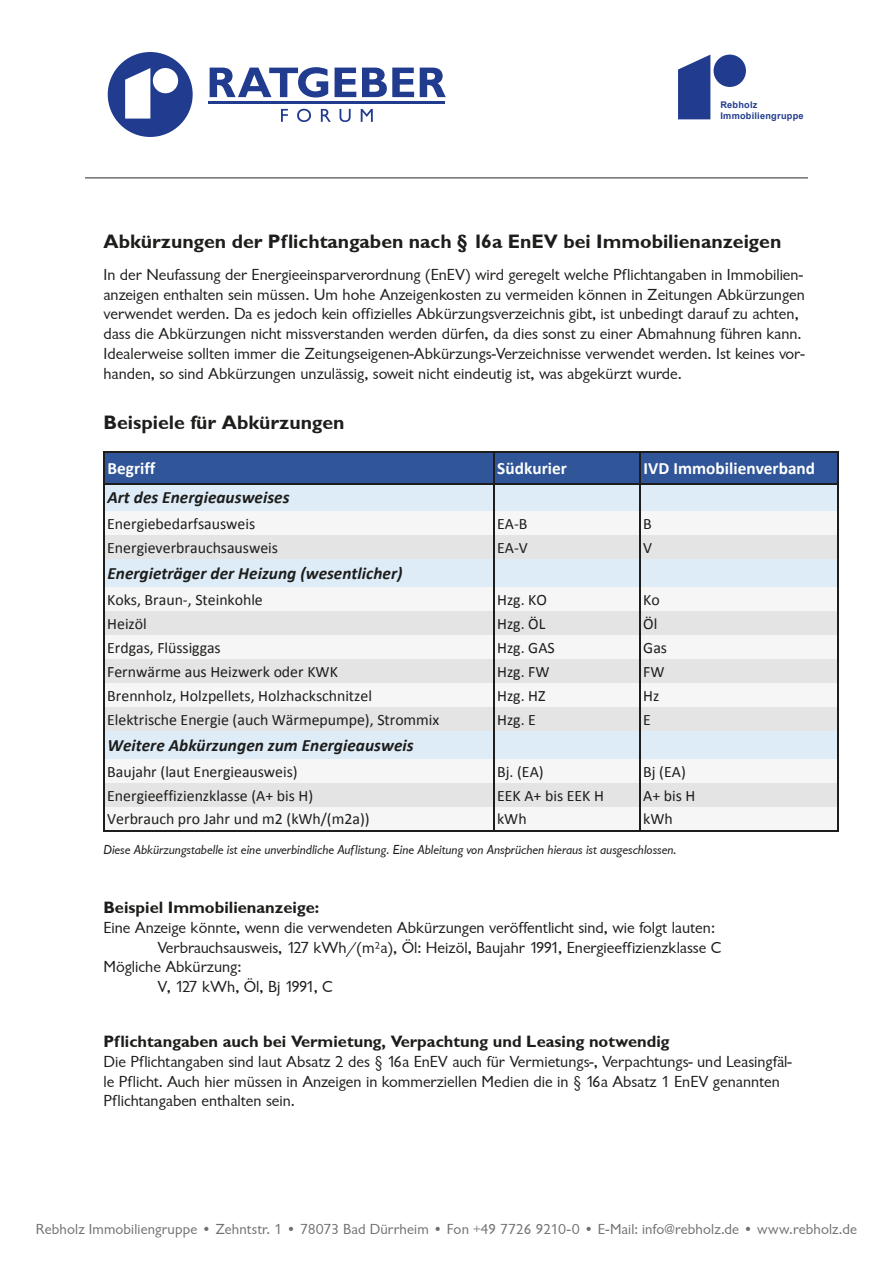
<style>
.page{position:relative;width:893px;height:1263px;background:#fff}
.page>*{position:absolute;margin:0;border:0;box-sizing:border-box;transform-origin:0 0}
.t1{font:19.5px "Garrison Sans BOLD";color:#1d1d1b}
.t2{font:italic 700 17.25px "Calibri";color:#1d1d1b}
.t3{font:700 17.25px "Calibri";letter-spacing:.005em;color:#fff}
.t4{font:16.5px/19.8px "Garrison Sans";color:#1d1d1b}
.t5{font:16.5px "Garrison Sans BOLD";color:#1d1d1b}
.t6{font:16.5px "Garrison Sans";letter-spacing:-.065em;color:#1d1d1b}
.t7{font:15.9px "Calibri";color:#1d1d1b}
.t8{font:15px "Garrison Sans";letter-spacing:.01em;color:#70706f}
.t9{font:13.5px "Garrison Sans ITALIC";color:#1d1d1b}
.t10{font:700 9.15px/11.1px "Arial";letter-spacing:.025em;color:#213b8f}
</style>
<div class="page">
<div style="left:714px;top:55px;width:32px;height:32px;background:#213b8f;border-radius:50%"></div>
<svg style="left:678px;top:55px;width:32px;height:64px;background:#3a519b"></svg>
<div style="left:108px;top:52px;width:85px;height:85px;background:#213b8f;border-radius:50%"></div>
<div style="left:153px;top:68px;width:25px;height:25px;background:#fff;border-radius:50%"></div>
<svg style="left:125px;top:68px;width:25px;height:51px"></svg>
<svg style="left:281px;top:109px;width:7px;height:13px"></svg>
<svg style="left:297px;top:109px;width:14px;height:13px"></svg>
<svg style="left:321px;top:109px;width:10px;height:13px"></svg>
<svg style="left:340px;top:109px;width:11px;height:13px"></svg>
<svg style="left:361px;top:109px;width:12px;height:13px"></svg>
<hr style="left:208px;top:101px;width:236px;height:2px;background:#213b8f">
<svg style="left:210px;top:67px;width:118px;height:30px"></svg>
<svg style="left:335px;top:68px;width:21px;height:29px"></svg>
<svg style="left:362px;top:68px;width:52px;height:29px"></svg>
<svg style="left:420px;top:68px;width:26px;height:29px"></svg>
<div style="left:105px;top:453px;width:733px;height:31px;background:#305598"></div>
<div style="left:105px;top:483px;width:733px;height:29px;background:#deecf8"></div>
<div style="left:105px;top:512px;width:733px;height:24px;background:#f6f6f6"></div>
<div style="left:105px;top:535px;width:733px;height:25px;background:#e4e4e4"></div>
<div style="left:105px;top:559px;width:733px;height:29px;background:#deecf8"></div>
<div style="left:105px;top:587px;width:733px;height:25px;background:#f6f6f6"></div>
<div style="left:105px;top:611px;width:733px;height:25px;background:#e4e4e4"></div>
<div style="left:105px;top:635px;width:733px;height:24px;background:#f6f6f6"></div>
<div style="left:105px;top:659px;width:733px;height:24px;background:#e4e4e4"></div>
<div style="left:105px;top:683px;width:733px;height:24px;background:#f6f6f6"></div>
<div style="left:105px;top:707px;width:733px;height:24px;background:#e4e4e4"></div>
<div style="left:105px;top:731px;width:733px;height:28px;background:#deecf8"></div>
<div style="left:105px;top:759px;width:733px;height:24px;background:#f6f6f6"></div>
<div style="left:105px;top:783px;width:733px;height:24px;background:#e4e4e4"></div>
<div style="left:105px;top:807px;width:733px;height:24px;background:#f6f6f6"></div>
<hr style="left:104px;top:451px;width:1px;height:381px;background:#1d1d1b">
<hr style="left:493px;top:453px;width:2px;height:379px;background:#1d1d1b">
<hr style="left:640px;top:453px;width:1px;height:379px;background:#1d1d1b">
<hr style="left:837px;top:453px;width:1px;height:379px;background:#1d1d1b">
<hr style="left:105px;top:451px;width:733px;height:2px;background:#1d1d1b">
<hr style="left:105px;top:483px;width:733px;height:1px;background:#1d1d1b">
<hr style="left:105px;top:830px;width:733px;height:2px;background:#1d1d1b">
<hr style="left:85px;top:177px;width:723px;height:2px;background:#70706f">
<p class="t10" style="left:720px;top:99px;width:85px">Rebholz<br>Immobiliengruppe</p>
<p class="t1" style="left:103px;top:231px;width:679px">Abkürzungen der Pflichtangaben nach § 16a EnEV bei Immobilienanzeigen</p>
<p class="t4" style="left:103px;top:265px;width:703px">In der Neufassung der Energieeinsparverordnung (EnEV) wird geregelt welche Pflichtangaben in Immobilien&shy;anzeigen enthalten sein müssen. Um hohe Anzeigenkosten zu vermeiden können in Zeitungen Abkürzungen verwendet werden. Da es jedoch kein offizielles Abkürzungsverzeichnis gibt, ist unbedingt darauf zu achten, dass die Abkürzungen nicht missverstanden werden dürfen, da dies sonst zu einer Abmahnung führen kann.<br>Idealerweise sollten immer die Zeitungseigenen-Abkürzungs-Verzeichnisse verwendet werden. Ist keines vor&shy;handen, so sind Abkürzungen unzulässig, soweit nicht eindeutig ist, was abgekürzt wurde.</p>
<p class="t1" style="left:103px;top:411px;width:243px">Beispiele für Abkürzungen</p>
<p class="t3" style="left:107px;top:457px;width:49px">Begriff</p>
<p class="t3" style="left:497px;top:457px;width:71px">Südkurier</p>
<p class="t3" style="left:643px;top:457px;width:173px">IVD Immobilienverband</p>
<p class="t2" style="left:107px;top:487px;width:184px">Art des Energieausweises</p>
<p class="t7" style="left:107px;top:513px;width:150px">Energiebedarfsausweis</p>
<p class="t7" style="left:497px;top:513px;width:32px">EA-B</p>
<p class="t7" style="left:643px;top:513px;width:10px">B</p>
<p class="t7" style="left:107px;top:537px;width:172px">Energieverbrauchsausweis</p>
<p class="t7" style="left:497px;top:537px;width:32px">EA-V</p>
<p class="t7" style="left:643px;top:537px;width:10px">V</p>
<p class="t2" style="left:107px;top:563px;width:297px">Energieträger der Heizung (wesentlicher)</p>
<p class="t7" style="left:107px;top:589px;width:157px">Koks, Braun-, Steinkohle</p>
<p class="t7" style="left:497px;top:589px;width:51px">Hzg. KO</p>
<p class="t7" style="left:643px;top:589px;width:18px">Ko</p>
<p class="t7" style="left:107px;top:613px;width:41px">Heizöl</p>
<p class="t7" style="left:497px;top:613px;width:50px">Hzg. ÖL</p>
<p class="t7" style="left:643px;top:613px;width:16px">Öl</p>
<p class="t7" style="left:107px;top:637px;width:115px">Erdgas, Flüssiggas</p>
<p class="t7" style="left:497px;top:637px;width:59px">Hzg. GAS</p>
<p class="t7" style="left:643px;top:637px;width:25px">Gas</p>
<p class="t7" style="left:107px;top:661px;width:232px">Fernwärme aus Heizwerk oder KWK</p>
<p class="t7" style="left:497px;top:661px;width:54px">Hzg. FW</p>
<p class="t7" style="left:643px;top:661px;width:23px">FW</p>
<p class="t7" style="left:107px;top:685px;width:266px">Brennholz, Holzpellets, Holzhackschnitzel</p>
<p class="t7" style="left:497px;top:685px;width:50px">Hzg. HZ</p>
<p class="t7" style="left:643px;top:685px;width:18px">Hz</p>
<p class="t7" style="left:107px;top:709px;width:334px">Elektrische Energie (auch Wärmepumpe), Strommix</p>
<p class="t7" style="left:497px;top:709px;width:40px">Hzg. E</p>
<p class="t7" style="left:643px;top:709px;width:9px">E</p>
<p class="t2" style="left:107px;top:734px;width:308px">Weitere Abkürzungen zum Energieausweis</p>
<p class="t7" style="left:107px;top:761px;width:192px">Baujahr (laut Energieausweis)</p>
<p class="t7" style="left:497px;top:761px;width:48px">Bj. (EA)</p>
<p class="t7" style="left:643px;top:761px;width:44px">Bj (EA)</p>
<p class="t7" style="left:107px;top:785px;width:208px">Energieeffizienzklasse (A+ bis H)</p>
<p class="t7" style="left:497px;top:785px;width:108px">EEK A+ bis EEK H</p>
<p class="t7" style="left:643px;top:785px;width:54px">A+ bis H</p>
<p class="t7" style="left:107px;top:809px;width:264px">Verbrauch pro Jahr und m2 (kWh/(m2a))</p>
<p class="t7" style="left:497px;top:809px;width:31px">kWh</p>
<p class="t7" style="left:643px;top:809px;width:31px">kWh</p>
<p class="t9" style="left:103px;top:842px;width:575px">Diese Abkürzungstabelle ist eine unverbindliche Auflistung. Eine Ableitung von Ansprüchen hieraus ist ausgeschlossen.</p>
<p class="t5" style="left:103px;top:898px;width:217px">Beispiel Immobilienanzeige:</p>
<p class="t4" style="left:103px;top:918px;width:613px">Eine Anzeige könnte, wenn die verwendeten Abkürzungen veröffentlicht sind, wie folgt lauten:</p>
<p class="t4" style="left:157px;top:937px;width:565px">Verbrauchsausweis, 127 kWh/(m²a), Öl: Heizöl, Baujahr 1991, Energieeffizienzklasse C</p>
<p class="t4" style="left:103px;top:957px;width:140px">Mögliche Abkürzung:</p>
<p class="t6" style="left:157px;top:978px;width:177px">V, 127 kWh, Öl, Bj 1991, C</p>
<p class="t5" style="left:103px;top:1032px;width:568px">Pflichtangaben auch bei Vermietung, Verpachtung und Leasing notwendig</p>
<p class="t4" style="left:103px;top:1052px;width:690px">Die Pflichtangaben sind laut Absatz 2 des § 16a EnEV auch für Vermietungs-, Verpachtungs- und Leasingfäl&shy;le Pflicht. Auch hier müssen in Anzeigen in kommerziellen Medien die in § 16a Absatz 1 EnEV genannten<br>Pflichtangaben enthalten sein.</p>
<p class="t8" style="left:36px;top:1220px;width:823px">Rebholz Immobiliengruppe • Zehntstr. 1 • 78073 Bad Dürrheim • Fon +49 7726 9210-0 • E-Mail: info@rebholz.de • www.rebholz.de</p>
</div>
